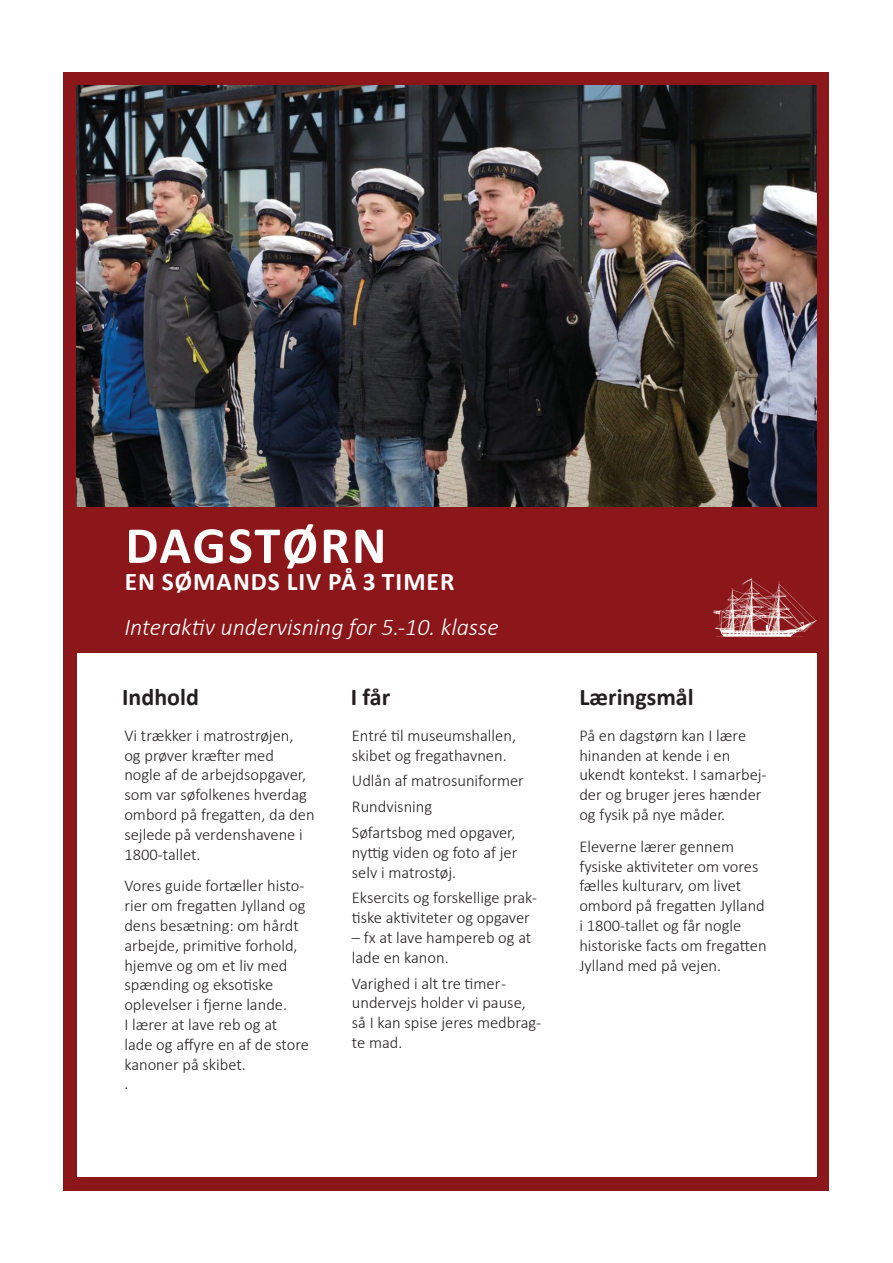
<style>
.page{position:relative;width:893px;height:1263px;background:#fff}
.page>*{position:absolute;margin:0;border:0;box-sizing:border-box;transform-origin:0 0}
.t1{font:700 52.5px "Calibri";letter-spacing:.04em;color:#fff}
.t2{font:700 25.5px "Calibri";letter-spacing:.04em;color:#fff}
.t3{font:italic 300 24px "Calibri";color:#fff}
.t4{font:700 24px "Calibri";color:#231f20}
.t5{font:300 16.5px/19.8px "Calibri";color:#231f20}
</style>
<div class="page">
<div style="left:64px;top:72px;width:765px;height:1119px;background:#8b171a"></div>
<div style="left:77px;top:654px;width:739px;height:523px;background:#fff"></div>
<img style="left:713px;top:578px;width:104px;height:59px">
<img style="left:77px;top:85px;width:739px;height:421px">
<h1 class="t1" style="left:125px;top:508px;width:263px">DAGSTØRN</h1>
<h2 class="t2" style="left:125px;top:564px;width:331px">EN SØMANDS LIV PÅ 3 TIMER</h2>
<h3 class="t3" style="left:124px;top:612px;width:376px">Interaktiv undervisning for 5.-10. klasse</h3>
<h3 class="t4" style="left:122px;top:680px;width:78px">Indhold</h3>
<h3 class="t4" style="left:351px;top:680px;width:41px">I får</h3>
<h3 class="t4" style="left:579px;top:680px;width:116px">Læringsmål</h3>
<p class="t5" style="left:124px;top:725px;width:192px">Vi trækker i matrostrøjen,<br>og prøver kræfter med nogle af de arbejdsopgaver, som var søfolkenes hverdag ombord på fregatten, da den sejlede på verdenshavene i<br>1800-tallet.</p>
<p class="t5" style="left:124px;top:876px;width:186px">Vores guide fortæller histo&shy;rier om fregatten Jylland og dens besætning: om hårdt arbejde, primitive forhold, hjemve og om et liv med spænding og eksotiske oplevelser i fjerne lande.<br>I lærer at lave reb og at lade og affyre en af de store kanoner på skibet.<br>.</p>
<p class="t5" style="left:352px;top:725px;width:166px">Entré til museumshallen, skibet og fregathavnen.</p>
<p class="t5" style="left:352px;top:768px;width:174px;line-height:25.8px">Udlån af matrosuniformer<br>Rundvisning<br>Søfartsbog med opgaver,</p>
<p class="t5" style="left:352px;top:842px;width:167px">nyttig viden og foto af jer selv i matrostøj.</p>
<p class="t5" style="left:352px;top:888px;width:186px">Eksercits og forskellige prak&shy;tiske aktiviteter og opgaver</p>
<p class="t5" style="left:352px;top:927px;width:181px">– fx at lave hampereb og at lade en kanon.</p>
<p class="t5" style="left:352px;top:973px;width:191px">Varighed i alt tre timer - undervejs holder vi pause, så I kan spise jeres medbrag&shy;te mad.</p>
<p class="t5" style="left:579px;top:725px;width:189px">På en dagstørn kan I lære hinanden at kende i en ukendt kontekst. I samarbej&shy;der og bruger jeres hænder og fysik på nye måder.</p>
<p class="t5" style="left:579px;top:836px;width:189px">Eleverne lærer gennem fysiske aktiviteter om vores fælles kulturarv, om livet ombord på fregatten Jylland i 1800-tallet og får nogle historiske facts om fregatten<br>Jylland med på vejen.</p>
</div>
